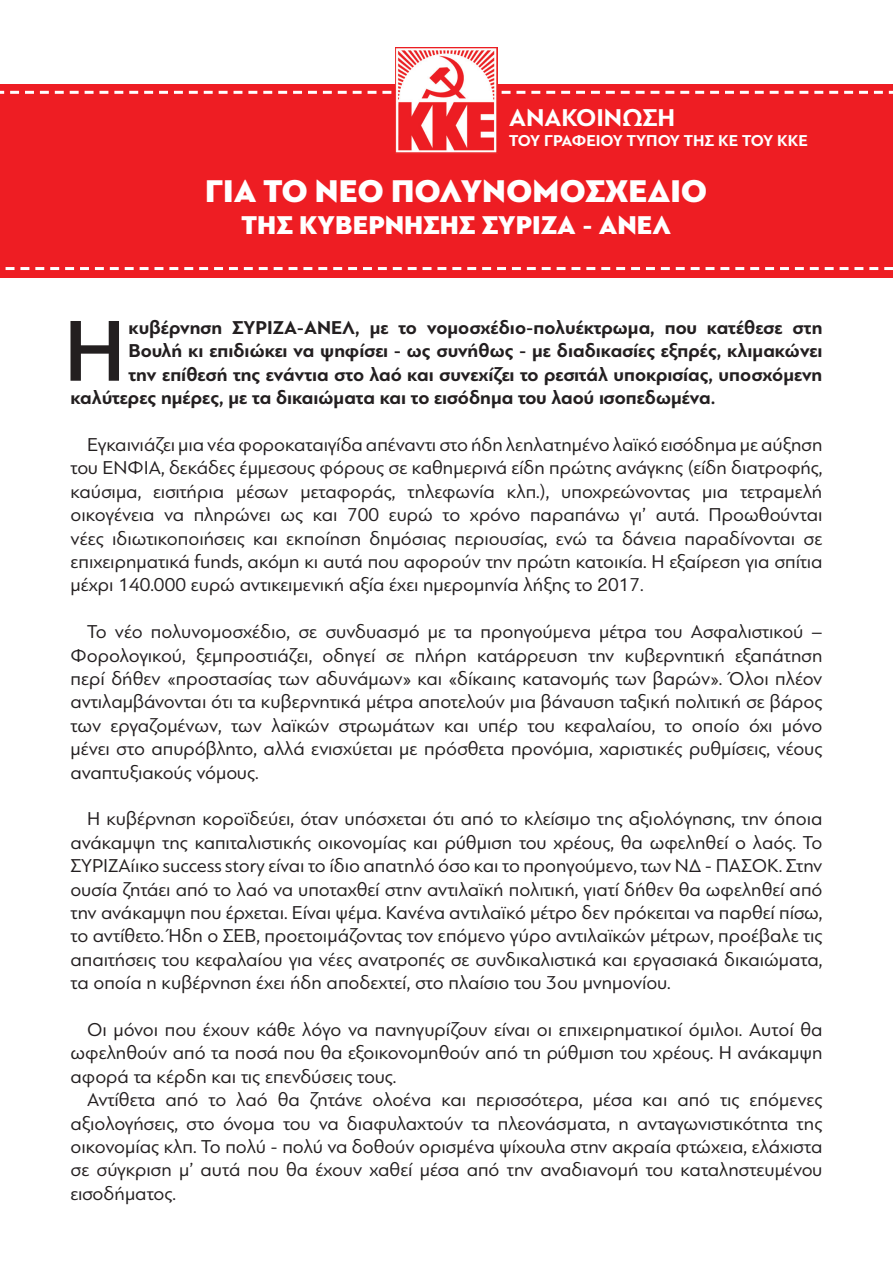
<style>
.page{position:relative;width:893px;height:1263px;background:#fff}
.page>*{position:absolute;margin:0;border:0;box-sizing:border-box;transform-origin:0 0}
.t1{font:500 90.45px "PF Bague Sans Pro";color:#231f20}
.t2{font:900 33px "PF Bague Sans Pro";color:#fff}
.t3{font:900 27px "PF Bague Sans Pro";color:#fff}
.t4{font:700 25.5px "PF Bague Sans Pro";color:#fff}
.t5{font:19.5px/23.4px "PF Bague Sans Pro";color:#231f20;text-align:justify}
.t6{font:700 19.5px "PF Bague Sans Pro";color:#231f20}
.t7{font:700 16.5px "PF Bague Sans Pro";color:#fff}
</style>
<div class="page">
<div style="left:0;top:84px;width:893px;height:194px;background:#ee1d23"></div>
<svg style="left:0;top:91px;width:893px;height:3px"></svg>
<img style="left:396px;top:48px;width:101px;height:105px">
<svg style="left:5px;top:267px;width:888px;height:3px"></svg>
<p class="t4" style="left:509px;top:102px;width:168px">ΑΝΑΚΟΙΝΩΣΗ</p>
<p class="t7" style="left:509px;top:130px;width:300px">ΤΟΥ ΓΡΑΦΕΙΟΥ ΤΥΠΟΥ ΤΗΣ ΚΕ ΤΟΥ ΚΚΕ</p>
<p class="t2" style="left:205px;top:170px;width:504px">ΓΙΑ ΤΟ ΝΕΟ ΠΟΛΥΝΟΜΟΣΧΕΔΙΟ</p>
<p class="t3" style="left:242px;top:208px;width:431px">ΤΗΣ ΚΥΒΕΡΝΗΣΗΣ ΣΥΡΙΖΑ - ΑΝΕΛ</p>
<p class="t1" style="left:64px;top:297px;width:63px">Η</p>
<p class="t6" style="left:129px;top:316px;width:695px">κυβέρνηση ΣΥΡΙΖΑ-ΑΝΕΛ, με το νομοσχέδιο-πολυέκτρωμα, που κατέθεσε στη</p>
<p class="t6" style="left:129px;top:339px;width:695px">Βουλή κι επιδιώκει να ψηφίσει - ως συνήθως - με διαδικασίες εξπρές, κλιμακώνει</p>
<p class="t6" style="left:129px;top:362px;width:695px">την επίθεσή της ενάντια στο λαό και συνεχίζει το ρεσιτάλ υποκρισίας, υποσχόμενη</p>
<p class="t6" style="left:70px;top:386px;width:646px">καλύτερες ημέρες, με τα δικαιώματα και το εισόδημα του λαού ισοπεδωμένα.</p>
<p class="t5" style="left:70px;top:433px;width:753px;text-indent:16px">Εγκαινιάζει μια νέα φοροκαταιγίδα απέναντι στο ήδη λεηλατημένο λαϊκό εισόδημα με αύξηση του ΕΝΦΙΑ, δεκάδες έμμεσους φόρους σε καθημερινά είδη πρώτης ανάγκης (είδη διατροφής, καύσιμα, εισιτήρια μέσων μεταφοράς, τηλεφωνία κλπ.), υποχρεώνοντας μια τετραμελή οικογένεια να πληρώνει ως και 700 ευρώ το χρόνο παραπάνω γι’ αυτά. Προωθούνται νέες ιδιωτικοποιήσεις και εκποίηση δημόσιας περιουσίας, ενώ τα δάνεια παραδίνονται σε επιχειρηματικά funds, ακόμη κι αυτά που αφορούν την πρώτη κατοικία. Η εξαίρεση για σπίτια μέχρι 140.000 ευρώ αντικειμενική αξία έχει ημερομηνία λήξης το 2017.</p>
<p class="t5" style="left:70px;top:620px;width:753px;text-indent:16px">Το νέο πολυνομοσχέδιο, σε συνδυασμό με τα προηγούμενα μέτρα του Ασφαλιστικού – Φορολογικού, ξεμπροστιάζει, οδηγεί σε πλήρη κατάρρευση την κυβερνητική εξαπάτηση περί δήθεν «προστασίας των αδυνάμων» και «δίκαιης κατανομής των βαρών». Όλοι πλέον αντιλαμβάνονται ότι τα κυβερνητικά μέτρα αποτελούν μια βάναυση ταξική πολιτική σε βάρος των εργαζομένων, των λαϊκών στρωμάτων και υπέρ του κεφαλαίου, το οποίο όχι μόνο μένει στο απυρόβλητο, αλλά ενισχύεται με πρόσθετα προνόμια, χαριστικές ρυθμίσεις, νέους αναπτυξιακούς νόμους.</p>
<p class="t5" style="left:70px;top:807px;width:753px;text-indent:16px">Η κυβέρνηση κοροϊδεύει, όταν υπόσχεται ότι από το κλείσιμο της αξιολόγησης, την όποια ανάκαμψη της καπιταλιστικής οικονομίας και ρύθμιση του χρέους, θα ωφεληθεί ο λαός. Το ΣΥΡΙΖΑίικο success story είναι το ίδιο απατηλό όσο και το προηγούμενο, των ΝΔ - ΠΑΣΟΚ. Στην ουσία ζητάει από το λαό να υποταχθεί στην αντιλαϊκή πολιτική, γιατί δήθεν θα ωφεληθεί από την ανάκαμψη που έρχεται. Είναι ψέμα. Κανένα αντιλαϊκό μέτρο δεν πρόκειται να παρθεί πίσω, το αντίθετο. Ήδη ο ΣΕΒ, προετοιμάζοντας τον επόμενο γύρο αντιλαϊκών μέτρων, προέβαλε τις απαιτήσεις του κεφαλαίου για νέες ανατροπές σε συνδικαλιστικά και εργασιακά δικαιώματα, τα οποία η κυβέρνηση έχει ήδη αποδεχτεί, στο πλαίσιο του 3ου μνημονίου.</p>
<p class="t5" style="left:70px;top:1018px;width:754px;text-indent:16px">Οι μόνοι που έχουν κάθε λόγο να πανηγυρίζουν είναι οι επιχειρηματικοί όμιλοι. Αυτοί θα ωφεληθούν από τα ποσά που θα εξοικονομηθούν από τη ρύθμιση του χρέους. Η ανάκαμψη αφορά τα κέρδη και τις επενδύσεις τους.</p>
<p class="t5" style="left:70px;top:1088px;width:753px;text-indent:16px">Αντίθετα από το λαό θα ζητάνε ολοένα και περισσότερα, μέσα και από τις επόμενες αξιολογήσεις, στο όνομα του να διαφυλαχτούν τα πλεονάσματα, η ανταγωνιστικότητα της οικονομίας κλπ. Το πολύ - πολύ να δοθούν ορισμένα ψίχουλα στην ακραία φτώχεια, ελάχιστα σε σύγκριση μ’ αυτά που θα έχουν χαθεί μέσα από την αναδιανομή του καταληστευμένου εισοδήματος.</p>
</div>
